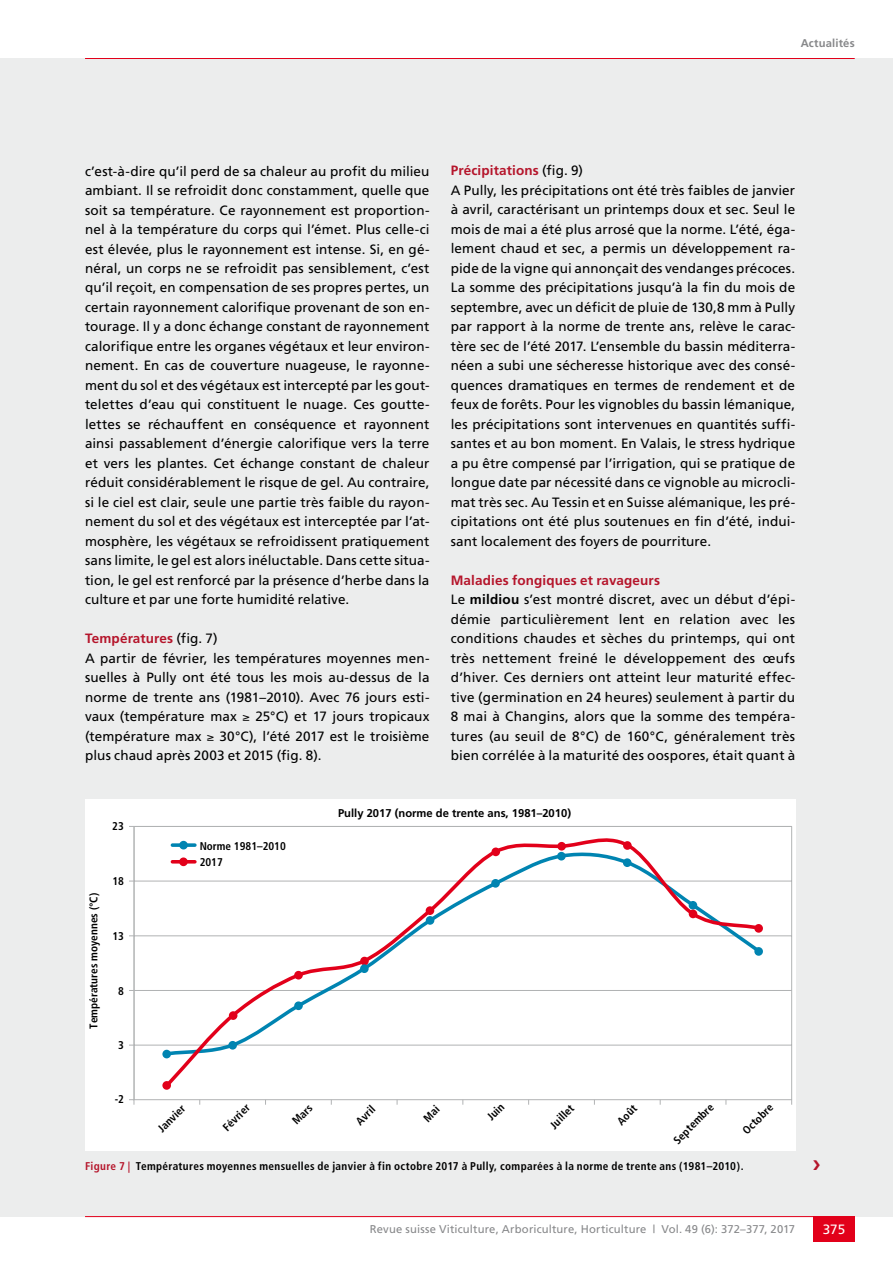
<style>
.page{position:relative;width:893px;height:1263px;background:#fff}
.page>*{position:absolute;margin:0;border:0;box-sizing:border-box;transform-origin:0 0}
.t1{font:13.5px/19.5px "Frutiger";letter-spacing:.01em;color:#000}
.t2{font:13.5px "Frutiger";color:#fff}
.t3{font:700 condensed 11.25px "Frutiger";letter-spacing:.03em;color:#000}
.t4{font:11.25px "Frutiger";letter-spacing:.015em;color:#87888a}
.t5{font:700 11.25px "Frutiger";color:#000}
.t6{font:700 condensed 11.25px/17px "Frutiger";color:#000}
.t7{font:700 11.25px "Frutiger";letter-spacing:.015em;color:#87888a}
.t8{font:700 condensed 11.1px "Frutiger";color:#000}
.s1{font-weight:700;color:#b5152b}
.s2{font-weight:700}
.s3{color:#b5152b}
</style>
<div class="page">
<div style="left:0;top:58px;width:893px;height:1158px;background:#eceded"></div>
<hr style="left:85px;top:58px;width:770px;height:1px;background:#e2001a">
<hr style="left:85px;top:1216px;width:770px;height:1px;background:#e2001a">
<div style="left:813px;top:1216px;width:42px;height:26px;background:#e2001a"></div>
<div style="left:85px;top:800px;width:710px;height:351px;background:#fff"></div>
<svg style="left:133px;top:826px;width:659px;height:274px"></svg>
<hr style="left:134px;top:826px;width:1px;height:274px;background:#b1b3b4">
<svg style="left:129px;top:1099px;width:6px;height:6px"></svg>
<svg style="left:162px;top:834px;width:601px;height:256px"></svg>
<svg style="left:172px;top:843px;width:23px;height:4px"></svg>
<hr style="left:172px;top:860px;width:23px;height:3px;background:#e2001a">
<div style="left:162px;top:1050px;width:9px;height:8px;background:#0084b1;border-radius:50%"></div>
<div style="left:228px;top:1041px;width:9px;height:8px;background:#0084b1;border-radius:50%"></div>
<div style="left:294px;top:1001px;width:9px;height:9px;background:#0084b1;border-radius:50%"></div>
<div style="left:426px;top:916px;width:8px;height:9px;background:#0084b1;border-radius:50%"></div>
<div style="left:491px;top:879px;width:9px;height:9px;background:#0084b1;border-radius:50%"></div>
<div style="left:557px;top:852px;width:9px;height:8px;background:#0084b1;border-radius:50%"></div>
<div style="left:623px;top:858px;width:8px;height:9px;background:#0084b1;border-radius:50%"></div>
<div style="left:689px;top:901px;width:8px;height:9px;background:#0084b1;border-radius:50%"></div>
<div style="left:754px;top:947px;width:9px;height:9px;background:#0084b1;border-radius:50%"></div>
<div style="left:754px;top:924px;width:9px;height:9px;background:#e2001a;border-radius:50%"></div>
<div style="left:689px;top:909px;width:8px;height:9px;background:#e2001a;border-radius:50%"></div>
<div style="left:623px;top:841px;width:9px;height:9px;background:#e2001a;border-radius:50%"></div>
<div style="left:557px;top:842px;width:9px;height:8px;background:#e2001a;border-radius:50%"></div>
<div style="left:491px;top:847px;width:9px;height:9px;background:#e2001a;border-radius:50%"></div>
<div style="left:426px;top:906px;width:8px;height:9px;background:#e2001a;border-radius:50%"></div>
<div style="left:360px;top:957px;width:9px;height:8px;background:#e2001a;border-radius:50%"></div>
<div style="left:360px;top:964px;width:9px;height:9px;background:#0084b1;border-radius:50%"></div>
<div style="left:294px;top:971px;width:9px;height:8px;background:#e2001a;border-radius:50%"></div>
<div style="left:229px;top:1011px;width:8px;height:9px;background:#e2001a;border-radius:50%"></div>
<div style="left:162px;top:1081px;width:9px;height:9px;background:#e2001a;border-radius:50%"></div>
<div style="left:179px;top:857px;width:9px;height:9px;background:#e2001a;border-radius:50%"></div>
<div style="left:179px;top:841px;width:9px;height:8px;background:#0084b1;border-radius:50%"></div>
<p class="t7" style="left:801px;top:37px;width:56px">Actualités</p>
<p class="t1" style="left:85px;top:161px;width:346px;text-align:justify">c’est-à-dire qu’il perd de sa chaleur au profit du milieu ambiant. Il se refroidit donc constamment, quelle que soit sa température. Ce rayonnement est proportion&shy;nel à la température du corps qui l’émet. Plus celle-ci est élevée, plus le rayonnement est intense. Si, en gé&shy;néral, un corps ne se refroidit pas sensiblement, c’est qu’il reçoit, en compensation de ses propres pertes, un certain rayonnement calorifique provenant de son en&shy;tourage. Il y a donc échange constant de rayonnement calorifique entre les organes végétaux et leur environ&shy;nement. En cas de couverture nuageuse, le rayonne&shy;ment du sol et des végétaux est intercepté par les gout&shy;telettes d’eau qui constituent le nuage. Ces goutte&shy;lettes se réchauffent en conséquence et rayonnent ainsi passablement d’énergie calorifique vers la terre et vers les plantes. Cet échange constant de chaleur réduit considérablement le risque de gel. Au contraire, si le ciel est clair, seule une partie très faible du rayon&shy;nement du sol et des végétaux est interceptée par l’at&shy;mosphère, les végétaux se refroidissent pratiquement sans limite, le gel est alors inéluctable. Dans cette situa&shy;tion, le gel est renforcé par la présence d’herbe dans la culture et par une forte humidité relative.</p>
<p class="t1" style="left:85px;top:629px;width:346px"><span class="s1">Températures</span> (fig. 7)<br>A partir de février, les températures moyennes men&shy;suelles à Pully ont été tous les mois au-dessus de la norme de trente ans (1981–2010). Avec 76 jours esti&shy;vaux (température max ≥ 25°C) et 17 jours tropicaux (température max ≥ 30°C), l’été 2017 est le troisième plus chaud après 2003 et 2015 (fig. 8).</p>
<p class="t1" style="left:451px;top:161px;width:346px"><span class="s1">Précipitations</span> (fig. 9)<br>A Pully, les précipitations ont été très faibles de janvier à avril, caractérisant un printemps doux et sec. Seul le mois de mai a été plus arrosé que la norme. L’été, éga&shy;lement chaud et sec, a permis un développement ra&shy;pide de la vigne qui annonçait des vendanges précoces.<br>La somme des précipitations jusqu’à la fin du mois de septembre, avec un déficit de pluie de 130,8 mm à Pully par rapport à la norme de trente ans, relève le carac&shy;tère sec de l’été 2017. L’ensemble du bassin méditerra&shy;néen a subi une sécheresse historique avec des consé&shy;quences dramatiques en termes de rendement et de feux de forêts. Pour les vignobles du bassin lémanique, les précipitations sont intervenues en quantités suffi&shy;santes et au bon moment. En Valais, le stress hydrique a pu être compensé par l’irrigation, qui se pratique de longue date par nécessité dans ce vignoble au microcli&shy;mat très sec. Au Tessin et en Suisse alémanique, les pré&shy;cipitations ont été plus soutenues en fin d’été, indui&shy;sant localement des foyers de pourriture.</p>
<p class="t1" style="left:451px;top:570px;width:346px"><span class="s1">Maladies fongiques et ravageurs<br></span>Le <span class="s2">mildiou</span> s’est montré discret, avec un début d’épi&shy;démie particulièrement lent en relation avec les conditions chaudes et sèches du printemps, qui ont très nettement freiné le développement des œufs d’hiver. Ces derniers ont atteint leur maturité effec&shy;tive (germination en 24 heures) seulement à partir du 8 mai à Changins, alors que la somme des tempéra&shy;tures (au seuil de 8°C) de 160°C, généralement très bien corrélée à la maturité des oospores, était quant à</p>
<p class="t3" style="left:112px;top:819px;width:13px">23</p>
<p class="t8" style="left:87px;top:1029px;width:137px;rotate:-90deg">Températures moyennes (°C)</p>
<p class="t3" style="left:112px;top:875px;width:13px">18</p>
<p class="t3" style="left:113px;top:930px;width:13px">13</p>
<p class="t3" style="left:118px;top:984px;width:7px">8</p>
<p class="t3" style="left:118px;top:1038px;width:7px">3</p>
<p class="t6" style="left:200px;top:837px;width:88px">Norme 1981–2010<br>2017</p>
<p class="t5" style="left:338px;top:806px;width:234px">Pully 2017 (norme de trente ans, 1981–2010)</p>
<p class="t3" style="left:115px;top:1092px;width:11px">-2</p>
<p class="t3" style="left:671px;top:1137px;width:53px;rotate:-45deg">Septembre</p>
<p class="t3" style="left:85px;top:1160px;width:660px"><span class="s3">Figure 7 |</span> Températures moyennes mensuelles de janvier à fin octobre 2017 à Pully, comparées à la norme de trente ans (1981–2010).</p>
<p class="t3" style="left:155px;top:1125px;width:35px;rotate:-45deg">Janvier</p>
<p class="t3" style="left:220px;top:1125px;width:35px;rotate:-45deg">Février</p>
<p class="t3" style="left:289px;top:1118px;width:25px;rotate:-45deg">Mars</p>
<p class="t3" style="left:353px;top:1118px;width:24px;rotate:-45deg">Avril</p>
<p class="t3" style="left:484px;top:1114px;width:20px;rotate:-45deg">Juin</p>
<p class="t3" style="left:547px;top:1122px;width:30px;rotate:-45deg">Juillet</p>
<p class="t3" style="left:614px;top:1118px;width:24px;rotate:-45deg">Août</p>
<p class="t3" style="left:740px;top:1127px;width:40px;rotate:-45deg">Octobre</p>
<p class="t4" style="left:370px;top:1223px;width:427px">Revue suisse Viticulture, Arboriculture, Horticulture | Vol. 49 (6): 372–377, 2017</p>
<p class="t2" style="left:823px;top:1221px;width:24px">375</p>
</div>
